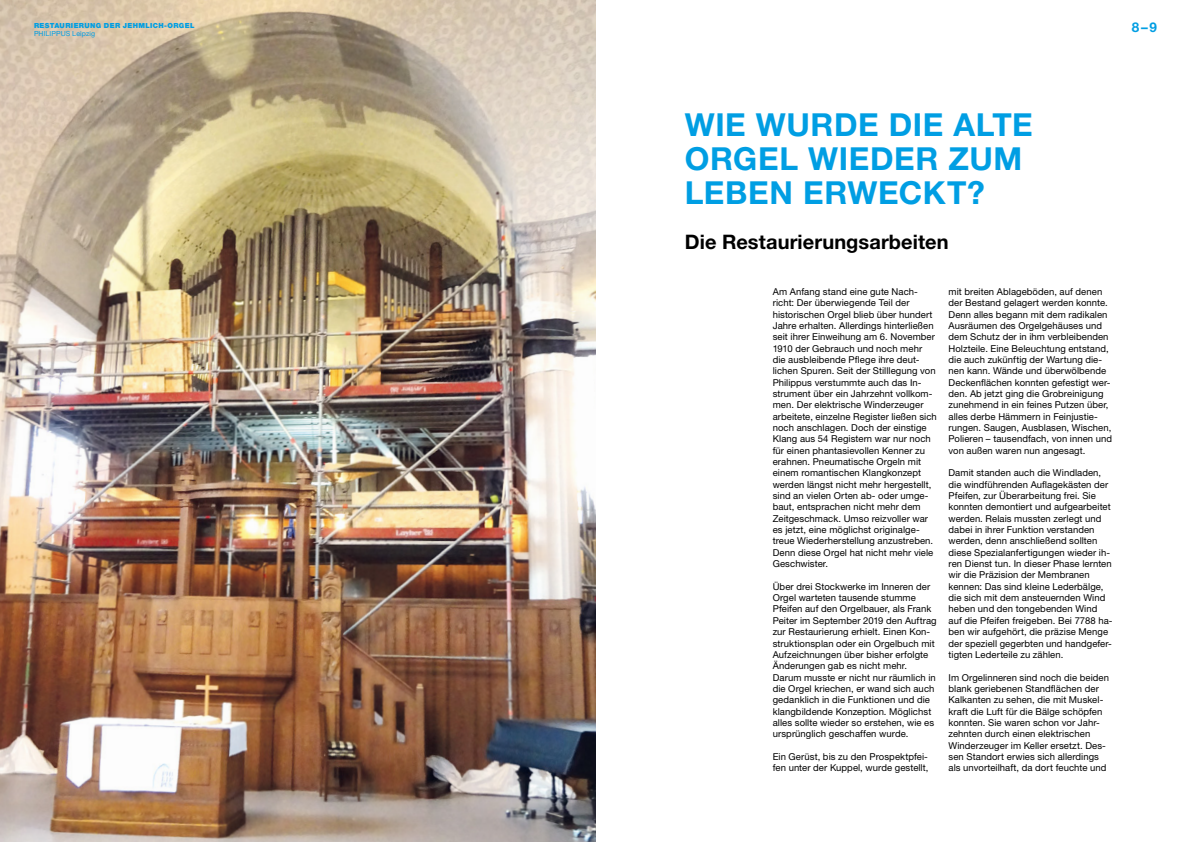
<style>
.page{position:relative;width:1191px;height:842px;background:#fff}
.page>*{position:absolute;margin:0;border:0;box-sizing:border-box;transform-origin:0 0}
.t1{font:700 31.8px/34px "Helvetica Neue LT Std";letter-spacing:.015em;color:#009ee3}
.t2{font:700 20px "Helvetica Neue LT Std";letter-spacing:.005em;color:#000}
.t3{font:700 13.5px "Helvetica Neue LT Std";color:#009ee3}
.t4{font:9.5px/11.3px "Helvetica Neue LT Std";letter-spacing:.005em;color:#000}
.t5{font:900 7px "Helvetica Neue LT Std";letter-spacing:.055em;color:#009ee3}
.t6{font:7px "Helvetica Neue LT Std";letter-spacing:.015em;color:#009ee3}
</style>
<div class="page">
<img style="left:0;top:0;width:595px;height:842px">
<p class="t5" style="left:34px;top:21px;width:162px">RESTAURIERUNG DER JEHMLICH-ORGEL</p>
<p class="t6" style="left:34px;top:30px;width:63px">PHILIPPUS Leipzig</p>
<h3 class="t3" style="left:1131px;top:19px;width:27px">8–9</h3>
<h1 class="t1" style="left:685px;top:107px;width:349px">WIE WURDE DIE ALTE<br>ORGEL WIEDER ZUM<br>LEBEN ERWECKT?</h1>
<h2 class="t2" style="left:685px;top:230px;width:265px">Die Restaurierungsarbeiten</h2>
<p class="t4" style="left:772px;top:286px;width:166px">Am Anfang stand eine gute Nach&shy;richt: Der überwiegende Teil der historischen Orgel blieb über hundert Jahre erhalten. Allerdings hinterließen seit ihrer Einweihung am 6. November 1910 der Gebrauch und noch mehr die ausbleibende Pflege ihre deut&shy;lichen Spuren. Seit der Stilllegung von Philippus verstummte auch das In&shy;strument über ein Jahrzehnt vollkom&shy;men. Der elektrische Winderzeuger arbeitete, einzelne Register ließen sich noch anschlagen. Doch der einstige Klang aus 54 Registern war nur noch für einen phantasievollen Kenner zu erahnen. Pneumatische Orgeln mit einem romantischen Klangkonzept werden längst nicht mehr hergestellt, sind an vielen Orten ab- oder umge&shy;baut, entsprachen nicht mehr dem Zeitgeschmack. Umso reizvoller war es jetzt, eine möglichst originalge&shy;treue Wiederherstellung anzustreben.<br>Denn diese Orgel hat nicht mehr viele Geschwister.</p>
<p class="t4" style="left:772px;top:581px;width:165px">Über drei Stockwerke im Inneren der Orgel warteten tausende stumme Pfeifen auf den Orgelbauer, als Frank Peiter im September 2019 den Auftrag zur Restaurierung erhielt. Einen Kon&shy;struktionsplan oder ein Orgelbuch mit Aufzeichnungen über bisher erfolgte Änderungen gab es nicht mehr.<br>Darum musste er nicht nur räumlich in die Orgel kriechen, er wand sich auch gedanklich in die Funktionen und die klangbildende Konzeption. Möglichst alles sollte wieder so erstehen, wie es ursprünglich geschaffen wurde.</p>
<p class="t4" style="left:772px;top:751px;width:157px">Ein Gerüst, bis zu den Prospektpfei&shy;fen unter der Kuppel, wurde gestellt,</p>
<p class="t4" style="left:948px;top:286px;width:165px">mit breiten Ablageböden, auf denen der Bestand gelagert werden konnte.<br>Denn alles begann mit dem radikalen Ausräumen des Orgelgehäuses und dem Schutz der in ihm verbleibenden Holzteile. Eine Beleuchtung entstand, die auch zukünftig der Wartung die&shy;nen kann. Wände und überwölbende Deckenflächen konnten gefestigt wer&shy;den. Ab jetzt ging die Grobreinigung zunehmend in ein feines Putzen über, alles derbe Hämmern in Feinjustie&shy;rungen. Saugen, Ausblasen, Wischen, Polieren – tausendfach, von innen und von außen waren nun angesagt.</p>
<p class="t4" style="left:948px;top:467px;width:166px">Damit standen auch die Windladen, die windführenden Auflagekästen der Pfeifen, zur Überarbeitung frei. Sie konnten demontiert und aufgearbeitet werden. Relais mussten zerlegt und dabei in ihrer Funktion verstanden werden, denn anschließend sollten diese Spezialanfertigungen wieder ih&shy;ren Dienst tun. In dieser Phase lernten wir die Präzision der Membranen kennen: Das sind kleine Lederbälge, die sich mit dem ansteuernden Wind heben und den tongebenden Wind auf die Pfeifen freigeben. Bei 7788 ha&shy;ben wir aufgehört, die präzise Menge der speziell gegerbten und handgefer&shy;tigten Lederteile zu zählen.</p>
<p class="t4" style="left:948px;top:671px;width:162px">Im Orgelinneren sind noch die beiden blank geriebenen Standflächen der Kalkanten zu sehen, die mit Muskel&shy;kraft die Luft für die Bälge schöpfen konnten. Sie waren schon vor Jahr&shy;zehnten durch einen elektrischen Winderzeuger im Keller ersetzt. Des&shy;sen Standort erwies sich allerdings als unvorteilhaft, da dort feuchte und</p>
</div>
